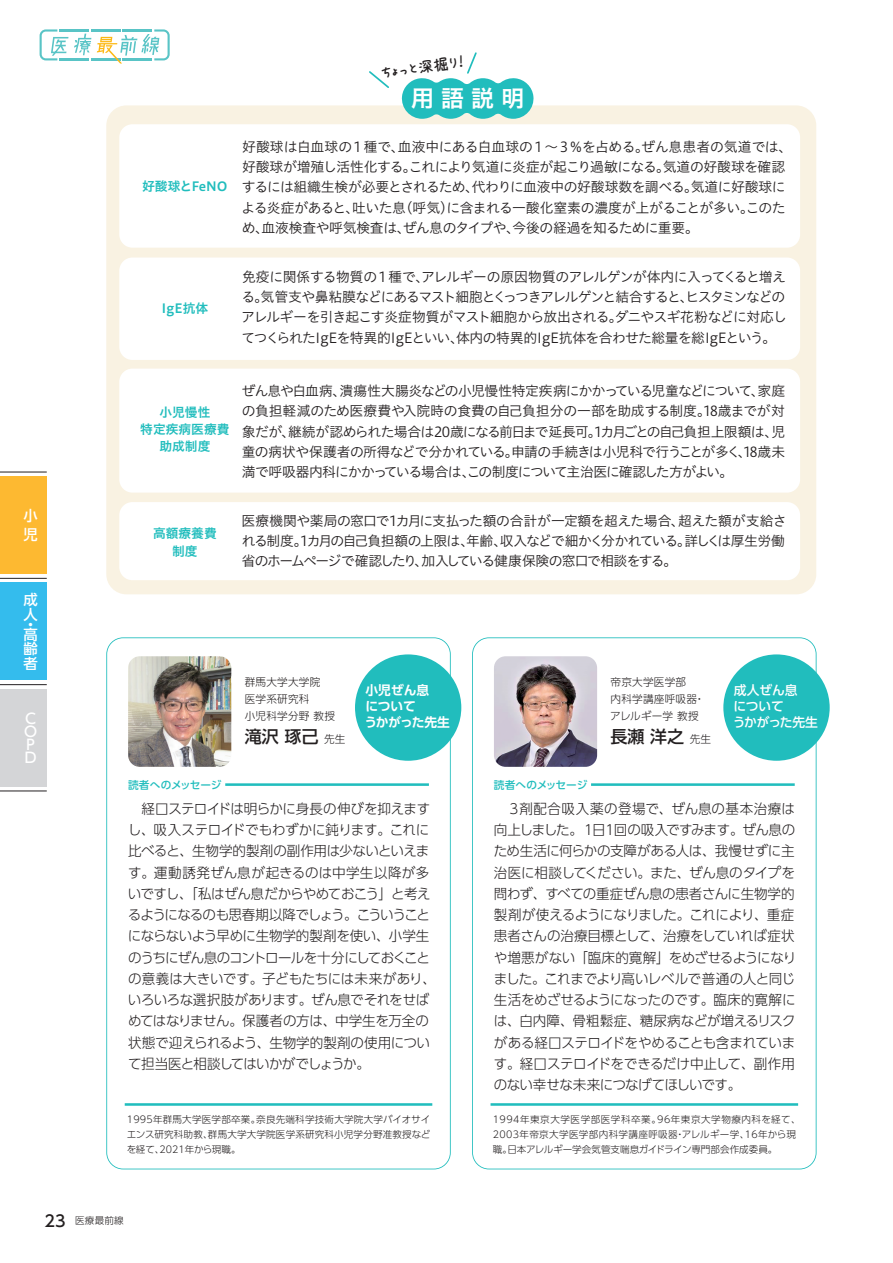
<style>
.page{position:relative;width:893px;height:1263px;background:#fff}
.page>*{position:absolute;margin:0;border:0;box-sizing:border-box;transform-origin:0 0}
.t1{font:23.4px "Hiragino UD Sans Std N W6";color:#fff}
.t2{font:17.1px "AP Japanesefont K";color:#231f20}
.t3{font:500 16.95px "UD Shin Go Pro";color:#231f20}
.t4{font:500 15.9px "UD Shin Go Pro";color:#231f20}
.t5{font:500 14.4px/14.4px "UD Shin Go Pro";color:#fff}
.t6{font:300 13.8px/21.3px "UD Shin Go Pro";letter-spacing:-.025em;color:#231f20}
.t7{font:13.8px/20.2px "Hiragino UD Sans Std N W3";letter-spacing:-.04em;color:#231f20}
.t8{font:13.8px/20.2px "Hiragino UD Sans Std N W3";letter-spacing:-.08em;color:#231f20}
.t9{font:13.8px/20.2px "Hiragino UD Sans Std N W3";letter-spacing:-.02em;color:#231f20}
.t10{font:13.8px/20.2px "Hiragino UD Sans Std N W3";letter-spacing:-.085em;color:#231f20}
.t11{font:13.8px/20.2px "Hiragino UD Sans Std N W3";letter-spacing:-.075em;color:#231f20}
.t12{font:300 13.8px/21.3px "UD Shin Go Pro";color:#231f20;text-align:right}
.t13{font:13.8px "Hiragino UD Sans Std N W3";letter-spacing:-.015em;color:#231f20}
.t14{font:12.75px/17px "Hiragino UD Sans Std N W6";color:#21bdbd;text-align:center}
.t15{font:700 12.75px/15.9px "UD Shin Go Pro De";letter-spacing:-.005em;color:#fff}
.t16{font:500 12.75px/15.9px "UD Shin Go Pro";letter-spacing:-.01em;color:#fff}
.t17{font:300 10.65px/17px "UD Shin Go Pro";letter-spacing:.02em;color:#231f20}
.t18{font:500 10.65px "UD Shin Go Pro";letter-spacing:-.005em;color:#21bdbd}
.t19{font:300 9.6px/14.9px "UD Shin Go Pro";letter-spacing:.02em;color:#231f20}
.t20{font:300 9.6px/14.9px "UD Shin Go Pro";color:#231f20}
.t21{font:300 9.6px "UD Shin Go Pro";letter-spacing:.055em;color:#231f20}
</style>
<div class="page">
<hr style="left:60px;top:58px;width:29px;height:2px;background:#59c4c6">
<hr style="left:91px;top:58px;width:29px;height:2px;background:#59c4c6">
<hr style="left:60px;top:29px;width:29px;height:3px;background:#59c4c6">
<hr style="left:91px;top:29px;width:29px;height:3px;background:#59c4c6">
<svg style="left:40px;top:29px;width:28px;height:31px"></svg>
<svg style="left:74px;top:34px;width:17px;height:21px"></svg>
<svg style="left:97px;top:29px;width:73px;height:34px"></svg>
<div style="left:0;top:476px;width:47px;height:98px;background:#fdb931"></div>
<div style="left:0;top:583px;width:47px;height:97px;background:#34bced"></div>
<div style="left:0;top:689px;width:47px;height:98px;background:#d4d5d7"></div>
<hr style="left:0;top:578px;width:47px;height:1px;background:#231f20">
<hr style="left:0;top:472px;width:47px;height:1px;background:#231f20">
<hr style="left:0;top:684px;width:47px;height:1px;background:#231f20">
<hr style="left:0;top:791px;width:47px;height:1px;background:#231f20">
<svg style="left:472px;top:637px;width:344px;height:532px"></svg>
<hr style="left:490px;top:1103px;width:308px;height:3px;background:#21bdbd">
<hr style="left:591px;top:783px;width:204px;height:3px;background:#21bdbd">
<svg style="left:106px;top:637px;width:345px;height:532px"></svg>
<hr style="left:125px;top:1103px;width:307px;height:3px;background:#21bdbd">
<hr style="left:225px;top:783px;width:204px;height:3px;background:#21bdbd">
<div style="left:355px;top:654px;width:106px;height:107px;background:#21bdbd;border-radius:50%"></div>
<div style="left:723px;top:654px;width:107px;height:107px;background:#21bdbd;border-radius:50%"></div>
<img style="left:494px;top:656px;width:103px;height:111px">
<img style="left:128px;top:656px;width:103px;height:111px">
<div style="left:106px;top:105px;width:710px;height:489px;background:#f9f2e2;border-radius:20px"></div>
<div style="left:119px;top:124px;width:681px;height:124px;background:#fff;border-radius:13px"></div>
<div style="left:119px;top:258px;width:681px;height:102px;background:#fff;border-radius:13px"></div>
<div style="left:119px;top:369px;width:681px;height:124px;background:#fff;border-radius:13px"></div>
<svg style="left:401px;top:52px;width:134px;height:67px"></svg>
<svg style="left:369px;top:71px;width:20px;height:17px"></svg>
<div style="left:119px;top:502px;width:681px;height:78px;background:#fff;border-radius:13px"></div>
<p class="t5" style="left:24px;top:508px;width:16px">小</p>
<p class="t5" style="left:24px;top:527px;width:15px">児</p>
<p class="t5" style="left:24px;top:592px;width:16px">成人</p>
<p class="t5" style="left:24px;top:617px;width:10px">・</p>
<p class="t5" style="left:24px;top:627px;width:16px;text-align:justify">高齢者</p>
<p class="t5" style="left:24px;top:711px;width:15px;line-height:13.4px">Ｃ<br>Ｏ<br>Ｐ<br>Ｄ</p>
<p class="t14" style="left:142px;top:177px;width:87px">好酸球とFeNO</p>
<p class="t14" style="left:162px;top:299px;width:48px">IgE抗体</p>
<p class="t2" style="left:379px;top:64px;width:97px;rotate:-8deg">ちょっと深掘り!</p>
<h1 class="t1" style="left:411px;top:80px;width:115px">用語説明</h1>
<p class="t13" style="left:398px;top:136px;width:396px">血液中にある白血球の１～３％を占めるぜん息患者の気道では、</p>
<p class="t9" style="left:242px;top:136px;width:545px">好酸球は白血球の１種で、<br>好酸球が増殖し活性化するこれにより気道に炎症が起こり過敏になる気道の好酸球を確認</p>
<p class="t7" style="left:635px;top:136px;width:15px">。</p>
<p class="t7" style="left:242px;top:156px;width:546px;text-indent:161px">。<br>するには組織生検が必要とされるため代わりに血液中の好酸球数を調べる気道に好酸球に</p>
<p class="t7" style="left:656px;top:156px;width:15px">。</p>
<p class="t7" style="left:684px;top:176px;width:15px">。</p>
<p class="t7" style="left:446px;top:176px;width:341px;text-indent:19px">、<br>に含まれる一酸化窒素の濃度が上がることが多いこのた</p>
<p class="t7" style="left:241px;top:196px;width:166px">よる炎症があると吐いた息</p>
<p class="t7" style="left:242px;top:196px;width:459px;text-indent:104px">、<br>め血液検査や呼気検査はぜん息のタイプや今後の経過を知るために重要。</p>
<p class="t7" style="left:506px;top:217px;width:15px">、</p>
<p class="t7" style="left:399px;top:196px;width:57px">（呼気）</p>
<p class="t7" style="left:740px;top:196px;width:15px">。</p>
<p class="t7" style="left:255px;top:217px;width:15px">、</p>
<p class="t7" style="left:397px;top:217px;width:15px">、</p>
<p class="t7" style="left:242px;top:266px;width:546px">免疫に関係する物質の１種でアレルギーの原因物質のアレルゲンが体内に入ってくると増え</p>
<p class="t8" style="left:241px;top:266px;width:546px;text-indent:174px">、<br>る気管支や鼻粘膜などにあるマスト細胞とくっつきアレルゲンと結合するとヒスタミンなどの</p>
<p class="t7" style="left:680px;top:286px;width:15px">、</p>
<p class="t7" style="left:241px;top:286px;width:547px;text-indent:13px">。<br>アレルギーを引き起こす炎症物質がマスト細胞から放出されるダニやスギ花粉などに対応し</p>
<p class="t7" style="left:241px;top:306px;width:537px;text-indent:368px">。<br>てつくられたIgEを特異的IgEといい体内の特異的IgE抗体を合わせた総量を総IgEという。</p>
<p class="t7" style="left:450px;top:326px;width:15px">、</p>
<p class="t14" style="left:140px;top:403px;width:91px">小児慢性<br>特定疾病医療費助成制度</p>
<p class="t8" style="left:242px;top:380px;width:106px">ぜん息や白血病、</p>
<p class="t7" style="left:339px;top:380px;width:447px">潰瘍性大腸炎などの小児慢性特定疾病にかかっている児童などについて家庭</p>
<p class="t7" style="left:751px;top:380px;width:15px">、</p>
<p class="t7" style="left:703px;top:400px;width:83px">18歳までが対</p>
<p class="t7" style="left:601px;top:400px;width:186px;text-indent:-359px">の負担軽減のため医療費や入院時の食費の自己負担分の一部を助成する制度。<br>カ月ごとの自己負担上限額は児、</p>
<p class="t7" style="left:242px;top:420px;width:365px">象だが継続が認められた場合は20歳になる前日まで延長可１。</p>
<p class="t7" style="left:242px;top:420px;width:545px;text-indent:40px">、<br>童の病状や保護者の所得などで分かれている申請の手続きは小児科で行うことが多く 18歳未</p>
<p class="t7" style="left:738px;top:441px;width:15px">、</p>
<p class="t11" style="left:242px;top:441px;width:493px;text-indent:263px">。<br>満で呼吸器内科にかかっている場合はこの制度について主治医に確認した方がよい。</p>
<p class="t7" style="left:462px;top:461px;width:15px">、</p>
<p class="t14" style="left:153px;top:524px;width:65px">高額療養費制度</p>
<p class="t7" style="left:396px;top:510px;width:290px">カ月に支払った額の合計が一定額を超えた場合、</p>
<p class="t9" style="left:678px;top:510px;width:110px">超えた額が支給さ</p>
<p class="t7" style="left:242px;top:510px;width:149px">医療機関や薬局の窓口で</p>
<p class="t7" style="left:387px;top:510px;width:15px">１</p>
<p class="t8" style="left:500px;top:530px;width:287px">収入などで細かく分かれている詳しくは厚生労働</p>
<p class="t7" style="left:307px;top:530px;width:202px">カ月の自己負担額の上限は年齢、</p>
<p class="t7" style="left:460px;top:530px;width:15px">、</p>
<p class="t10" style="left:242px;top:530px;width:437px">れる制度１。<br>省のホームページで確認したり加入している健康保険の窓口で相談をする。</p>
<p class="t7" style="left:415px;top:550px;width:15px">、</p>
<p class="t7" style="left:677px;top:530px;width:15px">。</p>
<p class="t17" style="left:245px;top:673px;width:92px">群馬大学大学院<br>医学系研究科<br>小児科学分野教授</p>
<p class="t17" style="left:324px;top:730px;width:23px">先生</p>
<p class="t3" style="left:245px;top:722px;width:75px">滝沢琢己</p>
<p class="t17" style="left:611px;top:673px;width:77px">帝京大学医学部</p>
<p class="t15" style="left:364px;top:682px;width:87px">小児ぜん息<br>について<br>うかがった先生</p>
<p class="t16" style="left:733px;top:682px;width:87px">成人ぜん息<br>について<br>うかがった先生</p>
<p class="t17" style="left:610px;top:690px;width:90px">内科学講座呼吸器アレルギー学教授</p>
<p class="t17" style="left:690px;top:730px;width:23px">先生</p>
<p class="t17" style="left:694px;top:690px;width:12px">・</p>
<p class="t3" style="left:611px;top:722px;width:75px">長瀬洋之</p>
<p class="t18" style="left:128px;top:776px;width:95px">読者へのメッセージ</p>
<p class="t6" style="left:128px;top:797px;width:310px">　経口ステロイドは明らかに身長の伸びを抑えますし、吸入ステロイドでもわずかに鈍ります。これに比べると、生物学的製剤の副作用は少ないといえます。運動誘発ぜん息が起きるのは中学生以降が多いですし、「私はぜん息だからやめておこう」と考えるようになるのも思春期以降でしょう。こういうことにならないよう早めに生物学的製剤を使い、小学生のうちにぜん息のコントロールを十分にしておくことの意義は大きいです。子どもたちには未来があり、いろいろな選択肢があります。ぜん息でそれをせばめてはなりません。保護者の方は、中学生を万全の状態で迎えられるよう、生物学的製剤の使用について担当医と相談してはいかがでしょうか。</p>
<p class="t18" style="left:494px;top:776px;width:95px">読者へのメッセージ</p>
<p class="t12" style="left:494px;top:797px;width:303px">　３剤配合吸入薬の登場で、ぜん息の基本治療は回の吸入ですみます。ぜん息の</p>
<p class="t6" style="left:494px;top:819px;width:304px">向上しました。１<br>ため生活に何らかの支障がある人は、我慢せずに主治医に相談してください。また、ぜん息のタイプを問わず、すべての重症ぜん息の患者さんに生物学的製剤が使えるようになりました。これにより、重症患者さんの治療目標として、治療をしていれば症状や増悪がない「臨床的寛解」をめざせるようになりました。これまでより高いレベルで普通の人と同じ生活をめざせるようになったのです。臨床的寛解には、白内障、骨粗鬆症、糖尿病などが増えるリスクがある経口ステロイドをやめることも含まれています。経口ステロイドをできるだけ中止して、副作用のない幸せな未来につなげてほしいです。</p>
<p class="t6" style="left:592px;top:819px;width:15px">日</p>
<p class="t6" style="left:603px;top:819px;width:15px">１</p>
<p class="t19" style="left:256px;top:1111px;width:176px">奈良先端科学技術大学院大学バイオサイ</p>
<p class="t19" style="left:208px;top:1111px;width:224px;text-indent:-81px">1995年群馬大学医学部卒業。<br>群馬大学大学院医学系研究科小児学分野准教授など</p>
<p class="t20" style="left:160px;top:1126px;width:83px;text-indent:-33px">エンス研究科助教、<br>2021年から現職。</p>
<p class="t19" style="left:127px;top:1141px;width:39px">を経て、</p>
<p class="t21" style="left:493px;top:1111px;width:170px">1994年東京大学医学部医学科卒業。</p>
<p class="t21" style="left:657px;top:1111px;width:145px">96年東京大学物療内科を経て、</p>
<p class="t19" style="left:493px;top:1126px;width:258px">2003年帝京大学医学部内科学講座呼吸器アレルギー学、</p>
<p class="t19" style="left:745px;top:1126px;width:53px">16年から現</p>
<p class="t20" style="left:507px;top:1126px;width:272px;text-indent:168px">・<br>日本アレルギー学会気管支喘息ガイドライン専門部会作成委員。</p>
<p class="t19" style="left:493px;top:1141px;width:21px">職。</p>
<p class="t4" style="left:44px;top:1208px;width:23px">23</p>
<p class="t19" style="left:66px;top:1213px;width:60px">　医療最前線</p>
</div>
